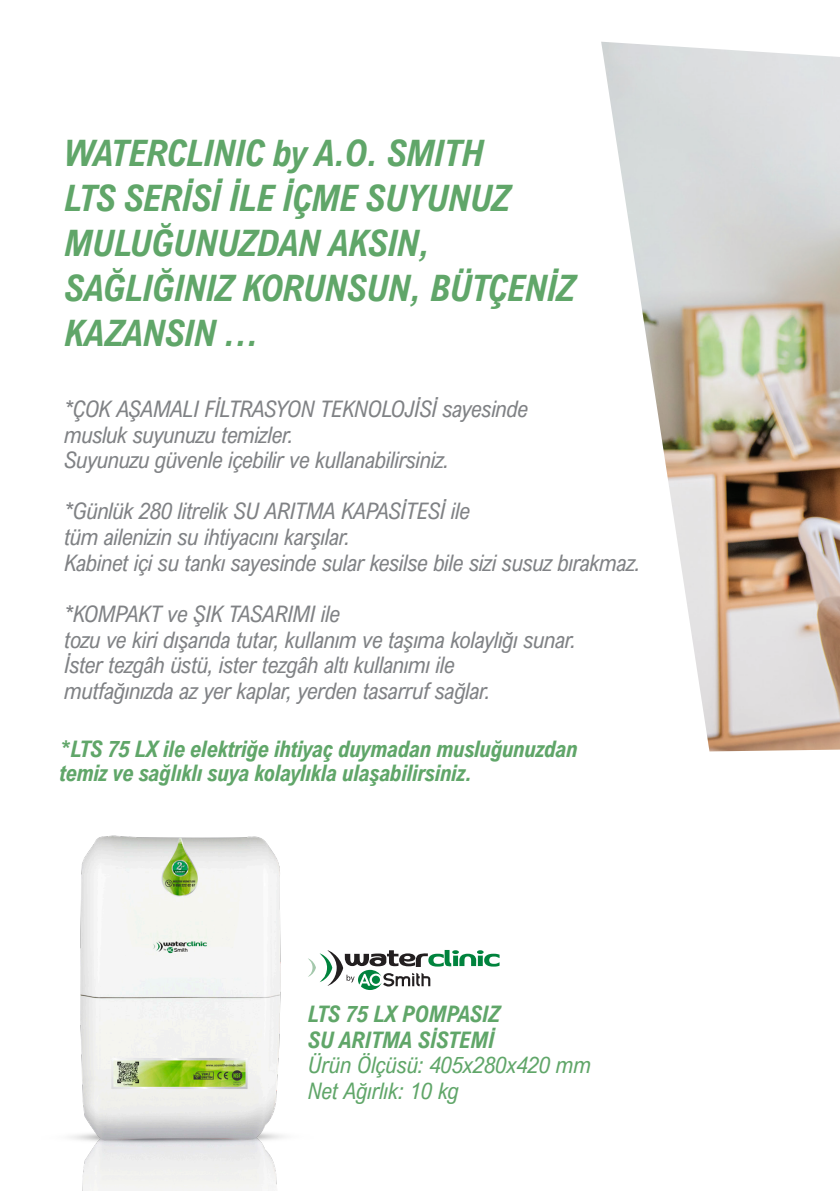
<style>
.page{position:relative;width:840px;height:1191px;background:#fff}
.page>*{position:absolute;margin:0;border:0;box-sizing:border-box;transform-origin:0 0}
.t1{font:italic 700 36.4px/44.8px "Arial Nova Cond";letter-spacing:-.02em;color:#60a669}
.t2{font:italic 22.8px "Arial Nova Cond";letter-spacing:-.02em;color:#808285}
.t3{font:italic 700 22.8px/24px "Arial Nova Cond";letter-spacing:-.02em;color:#60a669}
.t4{font:italic 22.8px "Arial Nova Cond";letter-spacing:-.01em;color:#60a669}
</style>
<div class="page">
<img style="left:601px;top:42px;width:238px;height:709px">
<img style="left:70px;top:835px;width:214px;height:356px">
<svg style="left:308px;top:950px;width:191px;height:40px"></svg>
<p class="t1" style="left:64px;top:130px;width:447px">WATERCLINIC by A.O. SMITH<br>LTS SERİSİ İLE İÇME SUYUNUZ<br>MULUĞUNUZDAN AKSIN,</p>
<p class="t1" style="left:64px;top:264px;width:512px">SAĞLIĞINIZ KORUNSUN, BÜTÇENİZ<br>KAZANSIN ...</p>
<p class="t2" style="left:64px;top:395px;width:465px">*ÇOK AŞAMALI FİLTRASYON TEKNOLOJİSİ sayesinde</p>
<p class="t2" style="left:64px;top:420px;width:230px">musluk suyunuzu temizler.</p>
<p class="t2" style="left:64px;top:446px;width:386px">Suyunuzu güvenle içebilir ve kullanabilirsiniz.</p>
<p class="t2" style="left:64px;top:497px;width:407px">*Günlük 280 litrelik SU ARITMA KAPASİTESİ ile</p>
<p class="t2" style="left:64px;top:523px;width:287px">tüm ailenizin su ihtiyacını karşılar.</p>
<p class="t2" style="left:64px;top:548px;width:577px">Kabinet içi su tankı sayesinde sular kesilse bile sizi susuz bırakmaz.</p>
<p class="t2" style="left:64px;top:600px;width:277px">*KOMPAKT ve ŞIK TASARIMI ile</p>
<p class="t2" style="left:64px;top:625px;width:513px">tozu ve kiri dışarıda tutar, kullanım ve taşıma kolaylığı sunar.</p>
<p class="t2" style="left:64px;top:651px;width:392px">İster tezgâh üstü, ister tezgâh altı kullanımı ile</p>
<p class="t2" style="left:64px;top:676px;width:427px">mutfağınızda az yer kaplar, yerden tasarruf sağlar.</p>
<p class="t3" style="left:59px;top:736px;width:519px">*LTS 75 LX ile elektriğe ihtiyaç duymadan musluğunuzdan temiz ve sağlıklı suya kolaylıkla ulaşabilirsiniz.</p>
<p class="t3" style="left:307px;top:1001px;width:194px">LTS 75 LX POMPASIZ</p>
<p class="t3" style="left:307px;top:1027px;width:188px">SU ARITMA SİSTEMİ</p>
<p class="t4" style="left:307px;top:1051px;width:285px">Ürün Ölçüsü: 405x280x420 mm</p>
<p class="t4" style="left:307px;top:1076px;width:152px">Net Ağırlık: 10 kg</p>
</div>
